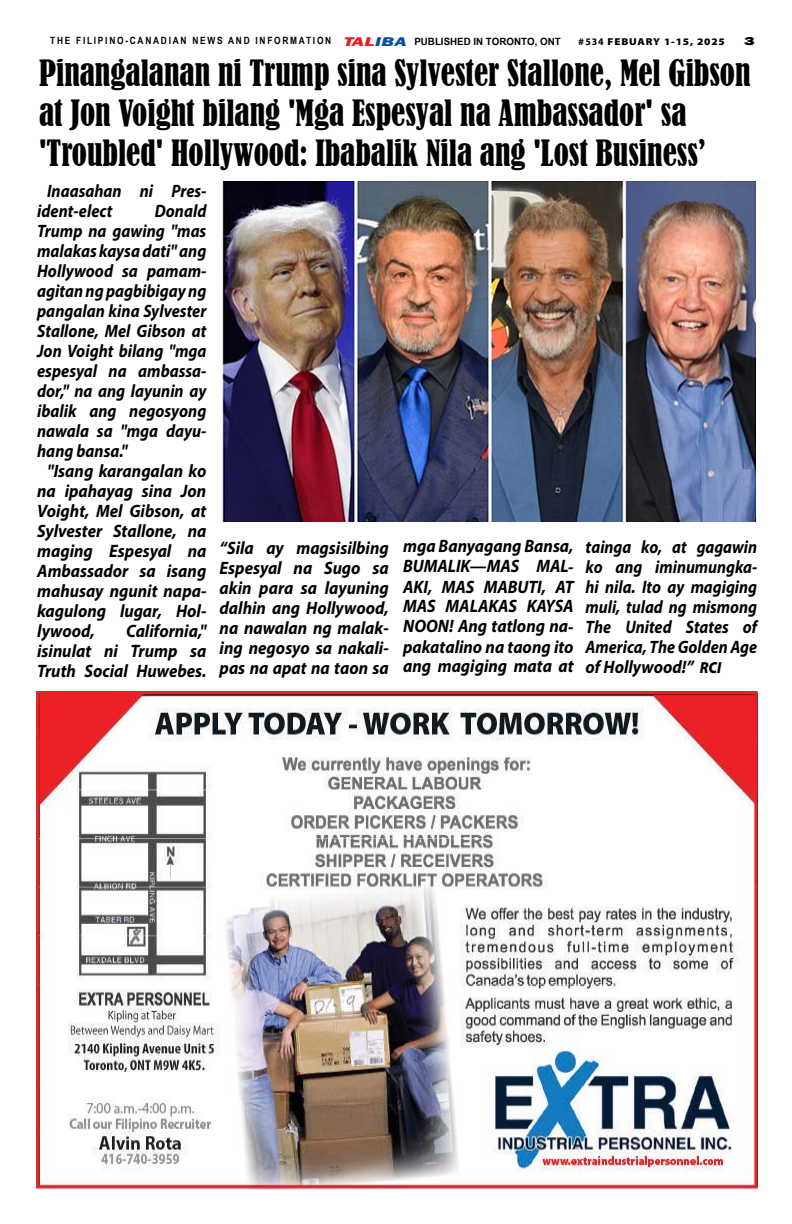
<style>
.page{position:relative;width:792px;height:1224px;background:#fff}
.page>*{position:absolute;margin:0;border:0;box-sizing:border-box;transform-origin:0 0}
.t1{font:condensed 34px/40px "Bernard";color:#000;scale:.93 1}
.t2{font:italic 700 18px/20px "Myriad Pro";color:#000;text-align:justify;scale:.93 1}
.t3{font:italic 700 18px/20px "Myriad Pro";color:#000;scale:.9 1}
.t4{font:800 12px "Franklin Gothic";color:#000;scale:1.5 1}
.t5{font:700 10px "Arial Narrow";letter-spacing:.17em;color:#000}
.t6{font:900 10px "Myriad Pro";letter-spacing:.08em;color:#000;scale:1.1 1}
.s1{font-family:"Franklin Gothic";font-weight:800;font-style:italic;font-size:13px;color:#ed1d24}
.s2{font-family:"Franklin Gothic";font-weight:800;font-style:italic;font-size:13px;color:#0052a4}
.s3{font-weight:700}
.s4{font-weight:900;font-size:16px}
</style>
<div class="page">
<img style="left:36px;top:692px;width:722px;height:498px">
<img style="left:222px;top:181px;width:534px;height:341px">
<p class="t5" style="left:50px;top:33px;width:512px">THE FILIPINO-CANADIAN NEWS AND INFORMATION <span class="s1">TAL</span><span class="s2">IBA</span> PUBLISHED IN TORONTO, ONT</p>
<p class="t4" style="left:744px;top:33px;width:9px">3</p>
<p class="t6" style="left:578px;top:34px;width:135px"><span class="s3">#534</span> FEBUARY 1-15, 2025</p>
<h1 class="t1" style="left:39px;top:53px;width:767px">Pinangalanan ni Trump sina Sylvester Stallone, Mel Gibson at Jon Voight bilang 'Mga Espesyal na Ambassador' sa 'Troubled' Hollywood: Ibabalik Nila ang 'Lost Business’</h1>
<p class="t3" style="left:37px;top:180px;width:190px;text-indent:10px">Inaasahan ni Pres&shy;ident-elect</p>
<p class="t3" style="left:155px;top:200px;width:59px">Donald</p>
<p class="t3" style="left:37px;top:220px;width:189px">Trump na gawing "mas</p>
<p class="t3" style="left:37px;top:240px;width:190px">malakas kaysa dati" ang</p>
<p class="t3" style="left:37px;top:260px;width:190px">Hollywood sa pamam-</p>
<p class="t3" style="left:37px;top:280px;width:190px">agitan ng pagbibigay ng</p>
<p class="t3" style="left:37px;top:300px;width:189px">pangalan kina Sylvester</p>
<p class="t3" style="left:37px;top:320px;width:190px">Stallone, Mel Gibson at</p>
<p class="t3" style="left:37px;top:340px;width:190px">Jon Voight bilang "mga</p>
<p class="t3" style="left:37px;top:360px;width:190px">espesyal na ambassa-</p>
<p class="t3" style="left:37px;top:380px;width:189px">dor," na ang layunin ay</p>
<p class="t3" style="left:37px;top:400px;width:190px">ibalik ang negosyong</p>
<p class="t3" style="left:37px;top:420px;width:190px">nawala sa "mga dayu-</p>
<p class="t3" style="left:37px;top:440px;width:102px">hang bansa."</p>
<p class="t2" style="left:47px;top:460px;width:173px">"Isang karangalan ko</p>
<p class="t2" style="left:37px;top:480px;width:183px">na ipahayag sina Jon</p>
<p class="t2" style="left:37px;top:500px;width:183px">Voight, Mel Gibson, at</p>
<p class="t2" style="left:37px;top:520px;width:183px">Sylvester Stallone, na</p>
<p class="t2" style="left:37px;top:540px;width:183px">maging Espesyal na</p>
<p class="t2" style="left:37px;top:560px;width:183px">Ambassador sa isang</p>
<p class="t2" style="left:37px;top:580px;width:183px">mahusay ngunit napa-</p>
<p class="t2" style="left:37px;top:600px;width:183px">kagulong lugar, Hol-</p>
<p class="t2" style="left:37px;top:620px;width:63px">lywood,</p>
<p class="t2" style="left:220px;top:537px;width:183px">“Sila ay magsisilbing Espesyal na Sugo sa akin para sa layuning dalhin ang Hollywood, na nawalan ng malak&shy;ing negosyo sa nakali&shy;pas na apat na taon sa</p>
<p class="t2" style="left:403px;top:536px;width:185px">mga Banyagang Bansa, BUMALIK—MAS MAL-AKI, MAS MABUTI, AT MAS MALAKAS KAYSA NOON! Ang tatlong na&shy;pakatalino na taong ito ang magiging mata at</p>
<p class="t2" style="left:586px;top:537px;width:186px">tainga ko, at gagawin ko ang iminumungka&shy;hi nila. Ito ay magiging muli, tulad ng mismong The United States of America, The Golden Age of Hollywood!” <span class="s4">RCI</span></p>
<p class="t2" style="left:37px;top:620px;width:183px;text-indent:89px">California," isinulat ni Trump sa Truth Social Huwebes.</p>
</div>
